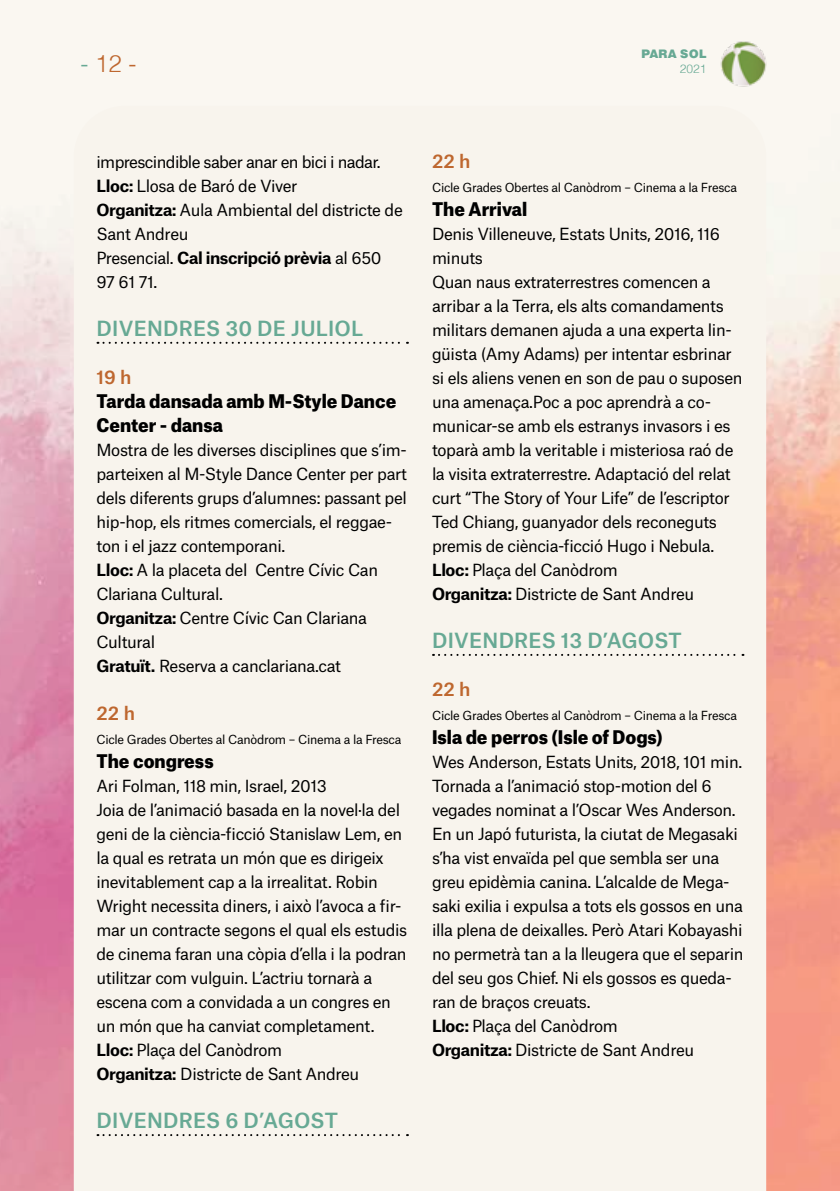
<style>
.page{position:relative;width:840px;height:1191px;background:#fff}
.page>*{position:absolute;margin:0;border:0;box-sizing:border-box;transform-origin:0 0}
.t1{font:300 24px "Helvetica";color:#be672f}
.t2{font:500 20px "Atlas Grotesk";letter-spacing:.01em;color:#67a994}
.t3{font:900 18px/24px "Atlas Grotesk";color:#000;scale:.94 1}
.t4{font:500 18px "Atlas Grotesk";letter-spacing:.005em;color:#be672f}
.t5{font:16px/24px "Atlas Grotesk";letter-spacing:-.025em;color:#000}
.t6{font:12px "Atlas Grotesk";letter-spacing:-.025em;color:#000}
.t7{font:900 12px "Helvetica BQ";letter-spacing:.02em;color:#67a994}
.t8{font:300 12px "Helvetica";color:#67a994}
.s1{color:#67a994}
.s2{font-weight:700}
</style>
<div class="page">
<img style="left:0;top:0;width:839px;height:1191px">
<div style="left:74px;top:106px;width:691px;height:1085px;background:#f8f4ed"></div>
<img style="left:699px;top:19px;width:88px;height:88px">
<svg style="left:97px;top:342px;width:311px;height:2px"></svg>
<svg style="left:97px;top:1134px;width:311px;height:2px"></svg>
<svg style="left:433px;top:654px;width:310px;height:2px"></svg>
<h1 class="t1" style="left:80px;top:43px;width:58px"><span class="s1">-</span> 12 -</h1>
<p class="t7" style="left:641px;top:47px;width:67px">PARA SOL</p>
<p class="t8" style="left:679px;top:58px;width:28px">2021</p>
<p class="t5" style="left:96px;top:148px;width:308px">imprescindible saber anar en bici i nadar.<br><span class="s2">Lloc:</span> Llosa de Baró de Viver<br><span class="s2">Organitza:</span> Aula Ambiental del districte de<br>Sant Andreu<br>Presencial. <span class="s2">Cal inscripció prèvia</span> al 650<br>97 61 71.</p>
<p class="t2" style="left:96px;top:312px;width:268px">DIVENDRES 30 DE JULIOL</p>
<p class="t4" style="left:96px;top:362px;width:37px">19 h</p>
<p class="t3" style="left:96px;top:387px;width:320px">Tarda dansada amb M-Style Dance<br>Center - dansa</p>
<p class="t5" style="left:96px;top:436px;width:312px">Mostra de les diverses disciplines que s’im&shy;parteixen al M-Style Dance Center per part dels diferents grups d’alumnes: passant pel hip-hop, els ritmes comercials, el reggae&shy;ton i el jazz contemporani.<br><span class="s2">Lloc:</span> A la placeta del Centre Cívic Can Clariana Cultural.<br><span class="s2">Organitza:</span> Centre Cívic Can Clariana Cultural<br><span class="s2">Gratuït.</span> Reserva a canclariana.cat</p>
<p class="t4" style="left:96px;top:698px;width:40px">22 h</p>
<p class="t6" style="left:96px;top:730px;width:306px">Cicle Grades Obertes al Canòdrom – Cinema a la Fresca</p>
<p class="t3" style="left:96px;top:747px;width:126px">The congress</p>
<p class="t5" style="left:96px;top:772px;width:312px">Ari Folman, 118 min, Israel, 2013<br>Joia de l’animació basada en la novel·la del geni de la ciència-ficció Stanislaw Lem, en la qual es retrata un món que es dirigeix inevitablement cap a la irrealitat. Robin Wright necessita diners, i això l’avoca a fir&shy;mar un contracte segons el qual els estudis de cinema faran una còpia d’ella i la podran utilitzar com vulguin. L’actriu tornarà a escena com a convidada a un congres en un món que ha canviat completament.<br><span class="s2">Lloc:</span> Plaça del Canòdrom<br><span class="s2">Organitza:</span> Districte de Sant Andreu</p>
<p class="t2" style="left:96px;top:1104px;width:243px">DIVENDRES 6 D’AGOST</p>
<p class="t4" style="left:432px;top:146px;width:40px">22 h</p>
<p class="t6" style="left:432px;top:178px;width:306px">Cicle Grades Obertes al Canòdrom – Cinema a la Fresca</p>
<p class="t3" style="left:432px;top:195px;width:103px">The Arrival</p>
<p class="t5" style="left:432px;top:220px;width:312px">Denis Villeneuve, Estats Units, 2016, 116 minuts<br>Quan naus extraterrestres comencen a arribar a la Terra, els alts comandaments militars demanen ajuda a una experta lin&shy;güista (Amy Adams) per intentar esbrinar si els aliens venen en son de pau o suposen una amenaça.Poc a poc aprendrà a co&shy;municar-se amb els estranys invasors i es toparà amb la veritable i misteriosa raó de la visita extraterrestre. Adaptació del relat curt “The Story of Your Life” de l’escriptor Ted Chiang, guanyador dels reconeguts premis de ciència-ficció Hugo i Nebula.<br><span class="s2">Lloc:</span> Plaça del Canòdrom<br><span class="s2">Organitza:</span> Districte de Sant Andreu</p>
<p class="t2" style="left:432px;top:624px;width:251px">DIVENDRES 13 D’AGOST</p>
<p class="t4" style="left:432px;top:674px;width:40px">22 h</p>
<p class="t6" style="left:432px;top:706px;width:306px">Cicle Grades Obertes al Canòdrom – Cinema a la Fresca</p>
<p class="t3" style="left:432px;top:723px;width:247px">Isla de perros (Isle of Dogs)</p>
<p class="t5" style="left:432px;top:748px;width:313px">Wes Anderson, Estats Units, 2018, 101 min.<br>Tornada a l’animació stop-motion del 6 vegades nominat a l’Oscar Wes Anderson.<br>En un Japó futurista, la ciutat de Megasaki s’ha vist envaïda pel que sembla ser una greu epidèmia canina. L’alcalde de Mega&shy;saki exilia i expulsa a tots els gossos en una illa plena de deixalles. Però Atari Kobayashi no permetrà tan a la lleugera que el separin del seu gos Chief. Ni els gossos es queda&shy;ran de braços creuats.<br><span class="s2">Lloc:</span> Plaça del Canòdrom<br><span class="s2">Organitza:</span> Districte de Sant Andreu</p>
</div>
